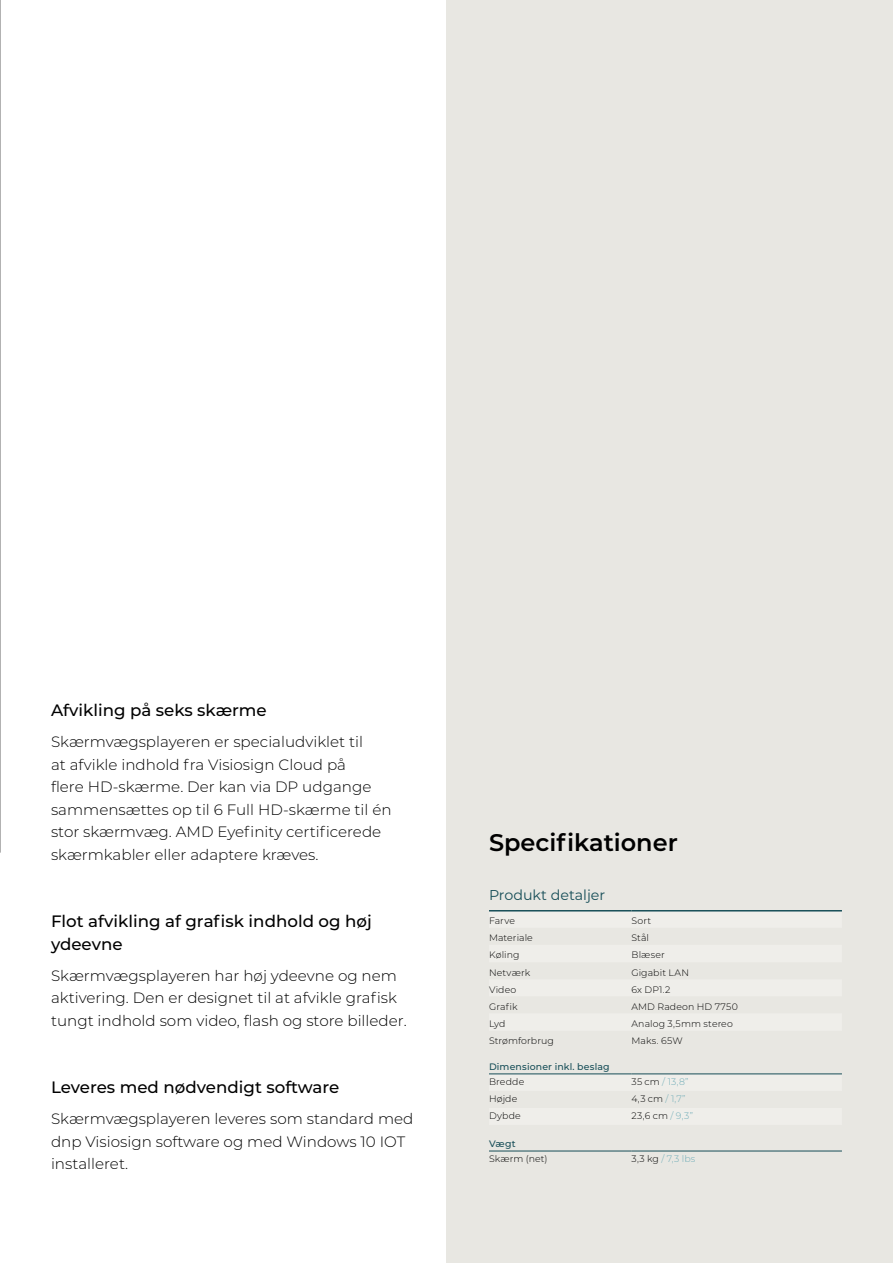
<style>
.page{position:relative;width:893px;height:1263px;background:#fff}
.page>*{position:absolute;margin:0;border:0;box-sizing:border-box;transform-origin:0 0}
.t1{font:600 24px "Montserrat";color:#000}
.t2{font:500 16.5px/22.5px "Montserrat";color:#000}
.t3{font:300 15px/22.5px "Montserrat";color:#000}
.t4{font:14.25px "Montserrat";color:#174e58}
.t5{font:300 9.3px "Montserrat";letter-spacing:.015em;color:#000}
.t6{font:500 9.3px "Montserrat";letter-spacing:.015em;color:#174e58}
.t7{font:300 9.3px "Montserrat";letter-spacing:.01em;color:#6facb7}
.s1{color:#000}
.s2{color:#6facb7}
</style>
<div class="page">
<div style="left:446px;top:0;width:447px;height:1263px;background:#e8e7e2"></div>
<img style="left:0;top:268px;width:1px;height:468px">
<svg style="left:489px;top:911px;width:353px;height:163px"></svg>
<hr style="left:489px;top:910px;width:142px;height:1px;background:#174e58">
<hr style="left:489px;top:1074px;width:142px;height:1px;background:#174e58">
<hr style="left:631px;top:1074px;width:211px;height:1px;background:#174e58">
<hr style="left:489px;top:1151px;width:142px;height:1px;background:#174e58">
<hr style="left:631px;top:1151px;width:211px;height:1px;background:#174e58">
<hr style="left:631px;top:910px;width:211px;height:1px;background:#174e58">
<p class="t2" style="left:51px;top:700px;width:217px">Afvikling på seks skærme</p>
<p class="t3" style="left:51px;top:731px;width:342px">Skærmvægsplayeren er specialudviklet til<br>at afvikle indhold fra Visiosign Cloud på<br>flere HD-skærme. Der kan via DP udgange sammensættes op til 6 Full HD-skærme til én stor skærmvæg. AMD Eyefinity certificerede skærmkabler eller adaptere kræves.</p>
<p class="t2" style="left:51px;top:911px;width:322px">Flot afvikling af grafisk indhold og høj ydeevne</p>
<p class="t3" style="left:51px;top:965px;width:357px">Skærmvægsplayeren har høj ydeevne og nem aktivering. Den er designet til at afvikle grafisk tungt indhold som video, flash og store billeder.</p>
<p class="t2" style="left:51px;top:1077px;width:290px">Leveres med nødvendigt software</p>
<p class="t3" style="left:51px;top:1108px;width:364px">Skærmvægsplayeren leveres som standard med dnp Visiosign software og med Windows 10 IOT installeret.</p>
<h1 class="t1" style="left:489px;top:832px;width:190px">Specifikationer</h1>
<p class="t4" style="left:489px;top:889px;width:118px">Produkt detaljer</p>
<p class="t5" style="left:489px;top:916px;width:28px">Farve</p>
<p class="t5" style="left:631px;top:916px;width:21px">Sort</p>
<p class="t5" style="left:489px;top:933px;width:45px">Materiale</p>
<p class="t5" style="left:631px;top:933px;width:19px">Stål</p>
<p class="t5" style="left:489px;top:950px;width:32px">Køling</p>
<p class="t5" style="left:631px;top:950px;width:35px">Blæser</p>
<p class="t5" style="left:489px;top:968px;width:43px">Netværk</p>
<p class="t5" style="left:631px;top:968px;width:59px">Gigabit LAN</p>
<p class="t5" style="left:489px;top:985px;width:29px">Video</p>
<p class="t5" style="left:631px;top:985px;width:40px">6x DP1.2</p>
<p class="t5" style="left:489px;top:1002px;width:30px">Grafik</p>
<p class="t5" style="left:631px;top:1002px;width:108px">AMD Radeon HD 7750</p>
<p class="t5" style="left:489px;top:1019px;width:18px">Lyd</p>
<p class="t5" style="left:631px;top:1019px;width:103px">Analog 3,5mm stereo</p>
<p class="t5" style="left:489px;top:1036px;width:66px">Strømforbrug</p>
<p class="t5" style="left:631px;top:1036px;width:53px">Maks. 65W</p>
<p class="t6" style="left:489px;top:1062px;width:122px">Dimensioner inkl. beslag</p>
<p class="t5" style="left:489px;top:1077px;width:37px">Bredde</p>
<p class="t7" style="left:631px;top:1077px;width:59px"><span class="s1">35 cm</span> / 13,8”</p>
<p class="t5" style="left:489px;top:1094px;width:30px">Højde</p>
<p class="t5" style="left:631px;top:1094px;width:56px">4,3 cm <span class="s2">/ 1,7”</span></p>
<p class="t5" style="left:489px;top:1111px;width:33px">Dybde</p>
<p class="t5" style="left:631px;top:1111px;width:63px">23,6 cm <span class="s2">/ 9,3”</span></p>
<p class="t6" style="left:489px;top:1139px;width:28px">Vægt</p>
<p class="t5" style="left:489px;top:1154px;width:60px">Skærm (net)</p>
<p class="t7" style="left:631px;top:1154px;width:65px"><span class="s1">3,3 kg</span> / 7,3 lbs</p>
</div>
